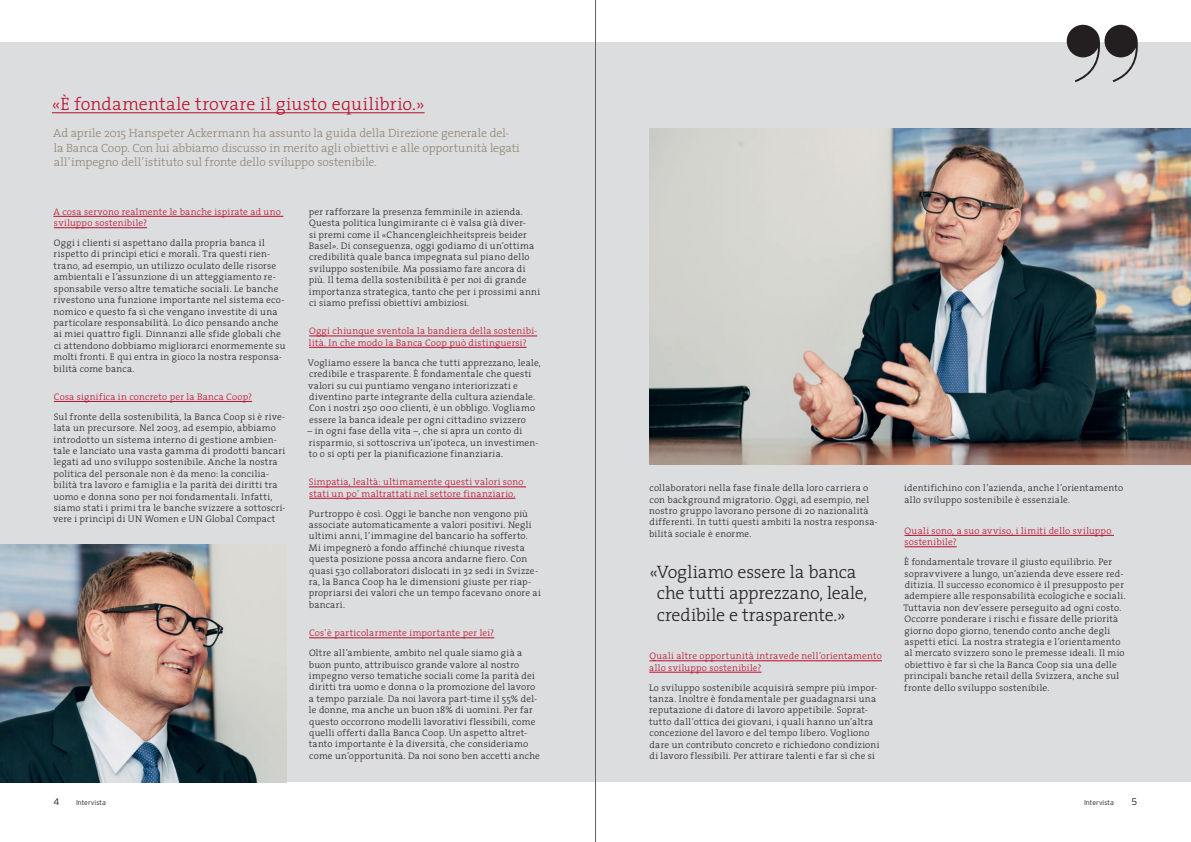
<style>
.page{position:relative;width:1191px;height:842px;background:#fff}
.page>*{position:absolute;margin:0;border:0;box-sizing:border-box;transform-origin:0 0}
.t1{font:300 18px/21.6px "The Serif";letter-spacing:-.01em;color:#231f20}
.t2{font:300 18px "The Serif";letter-spacing:.01em;color:#ba0d2b}
.t3{font:300 12px/14.4px "The Serif";letter-spacing:-.005em;color:#908574}
.t4{font:300 9.5px/11.4px "The Serif";letter-spacing:.025em;color:#231f20}
.t5{font:300 9.5px/11.4px "The Serif";letter-spacing:.025em;color:#ba0d2b}
.t6{font:300 9.5px "Interstate";color:#231f20}
.t7{font:300 7px "Interstate";color:#231f20}
</style>
<div class="page">
<div style="left:0;top:43px;width:1191px;height:739px;background:#dcdddf"></div>
<img style="left:649px;top:128px;width:542px;height:337px">
<img style="left:0;top:544px;width:286px;height:238px">
<svg style="left:1066px;top:25px;width:73px;height:57px"></svg>
<hr style="left:53px;top:216px;width:230px;height:1px;background:#ba0d2b">
<hr style="left:54px;top:228px;width:93px;height:1px;background:#ba0d2b">
<hr style="left:54px;top:401px;width:198px;height:1px;background:#ba0d2b">
<hr style="left:649px;top:661px;width:233px;height:1px;background:#ba0d2b">
<hr style="left:649px;top:672px;width:112px;height:1px;background:#ba0d2b">
<hr style="left:52px;top:113px;width:372px;height:1px;background:#ba0d2b">
<hr style="left:309px;top:336px;width:228px;height:1px;background:#ba0d2b">
<hr style="left:309px;top:347px;width:217px;height:1px;background:#ba0d2b">
<hr style="left:309px;top:487px;width:217px;height:1px;background:#ba0d2b">
<hr style="left:309px;top:498px;width:206px;height:1px;background:#ba0d2b">
<hr style="left:309px;top:638px;width:185px;height:1px;background:#ba0d2b">
<hr style="left:904px;top:535px;width:210px;height:1px;background:#ba0d2b">
<hr style="left:904px;top:547px;width:52px;height:1px;background:#ba0d2b">
<hr style="left:595px;top:0;width:1px;height:842px;background:#636366">
<h1 class="t2" style="left:52px;top:89px;width:374px">«È fondamentale trovare il giusto equilibrio.»</h1>
<p class="t3" style="left:53px;top:126px;width:468px">Ad aprile 2015 Hanspeter Ackermann ha assunto la guida della Direzione generale del&shy;la Banca Coop. Con lui abbiamo discusso in merito agli obiettivi e alle opportunità legati all’impegno dell’istituto sul fronte dello sviluppo sostenibile.</p>
<p class="t5" style="left:53px;top:206px;width:229px">A cosa servono realmente le banche ispirate ad uno sviluppo sostenibile?</p>
<p class="t4" style="left:53px;top:237px;width:234px">Oggi i clienti si aspettano dalla propria banca il rispetto di princìpi etici e morali. Tra questi rien&shy;trano, ad esempio, un utilizzo oculato delle risorse ambientali e l’assunzione di un atteggiamento re&shy;sponsabile verso altre tematiche sociali. Le banche rivestono una funzione importante nel sistema eco&shy;nomico e questo fa sì che vengano investite di una particolare responsabilità. Lo dico pensando anche ai miei quattro figli. Dinnanzi alle sfide globali che ci attendono dobbiamo migliorarci enormemente su molti fronti. E qui entra in gioco la nostra responsa&shy;bilità come banca.</p>
<p class="t5" style="left:54px;top:391px;width:200px">Cosa significa in concreto per la Banca Coop?</p>
<p class="t4" style="left:53px;top:411px;width:234px">Sul fronte della sostenibilità, la Banca Coop si è rive&shy;lata un precursore. Nel 2003, ad esempio, abbiamo introdotto un sistema interno di gestione ambien&shy;tale e lanciato una vasta gamma di prodotti bancari legati ad uno sviluppo sostenibile. Anche la nostra politica del personale non è da meno: la concilia&shy;bilità tra lavoro e famiglia e la parità dei diritti tra uomo e donna sono per noi fondamentali. Infatti, siamo stati i primi tra le banche svizzere a sottoscri&shy;vere i princìpi di UN Women e UN Global Compact</p>
<p class="t4" style="left:309px;top:206px;width:233px">per rafforzare la presenza femminile in azienda.<br>Questa politica lungimirante ci è valsa già diver-<br>si premi come il «Chancengleichheitspreis beider Basel». Di conseguenza, oggi godiamo di un’ottima credibilità quale banca impegnata sul piano dello sviluppo sostenibile. Ma possiamo fare ancora di più. Il tema della sostenibilità è per noi di grande importanza strategica, tanto che per i prossimi anni ci siamo prefissi obiettivi ambiziosi.</p>
<p class="t5" style="left:309px;top:325px;width:230px">Oggi chiunque sventola la bandiera della sostenibi&shy;lità. In che modo la Banca Coop può distinguersi?</p>
<p class="t4" style="left:308px;top:356px;width:234px">Vogliamo essere la banca che tutti apprezzano, leale, credibile e trasparente. È fondamentale che questi valori su cui puntiamo vengano interiorizzati e diventino parte integrante della cultura aziendale.<br>Con i nostri 250 000 clienti, è un obbligo. Vogliamo essere la banca ideale per ogni cittadino svizzero</p>
<p class="t4" style="left:307px;top:425px;width:233px">– in ogni fase della vita –, che si apra un conto di risparmio, si sottoscriva un’ipoteca, un investimen&shy;to o si opti per la pianificazione finanziaria.</p>
<p class="t5" style="left:309px;top:476px;width:216px">Simpatia, lealtà: ultimamente questi valori sono stati un po’ maltrattati nel settore finanziario.</p>
<p class="t4" style="left:309px;top:507px;width:234px">Purtroppo è così. Oggi le banche non vengono più associate automaticamente a valori positivi. Negli ultimi anni, l’immagine del bancario ha sofferto.<br>Mi impegnerò a fondo affinché chiunque rivesta questa posizione possa ancora andarne fiero. Con quasi 530 collaboratori dislocati in 32 sedi in Svizze&shy;ra, la Banca Coop ha le dimensioni giuste per riap&shy;propriarsi dei valori che un tempo facevano onore ai bancari.</p>
<p class="t5" style="left:309px;top:627px;width:187px">Cos’è particolarmente importante per lei?</p>
<p class="t4" style="left:309px;top:647px;width:233px">Oltre all’ambiente, ambito nel quale siamo già a buon punto, attribuisco grande valore al nostro impegno verso tematiche sociali come la parità dei diritti tra uomo e donna o la promozione del lavoro a tempo parziale. Da noi lavora part-time il 55% del&shy;le donne, ma anche un buon 18% di uomini. Per far questo occorrono modelli lavorativi flessibili, come quelli offerti dalla Banca Coop. Un aspetto altret&shy;tanto importante è la diversità, che consideriamo come un’opportunità. Da noi sono ben accetti anche</p>
<p class="t4" style="left:649px;top:482px;width:230px">collaboratori nella fase finale della loro carriera o con background migratorio. Oggi, ad esempio, nel nostro gruppo lavorano persone di 20 nazionalità differenti. In tutti questi ambiti la nostra responsa&shy;bilità sociale è enorme.</p>
<h1 class="t1" style="left:657px;top:560px;width:212px;text-indent:-8px">«Vogliamo essere la banca che tutti apprezzano, leale, credibile e trasparente.»</h1>
<p class="t5" style="left:649px;top:650px;width:234px">Quali altre opportunità intravede nell’orientamento allo sviluppo sostenibile?</p>
<p class="t4" style="left:649px;top:681px;width:232px">Lo sviluppo sostenibile acquisirà sempre più impor&shy;tanza. Inoltre è fondamentale per guadagnarsi una reputazione di datore di lavoro appetibile. Soprat&shy;tutto dall’ottica dei giovani, i quali hanno un’altra concezione del lavoro e del tempo libero. Vogliono dare un contributo concreto e richiedono condizioni di lavoro flessibili. Per attirare talenti e far sì che si</p>
<p class="t4" style="left:904px;top:482px;width:220px">identifichino con l’azienda, anche l’orientamento allo sviluppo sostenibile è essenziale.</p>
<p class="t5" style="left:904px;top:525px;width:208px">Quali sono, a suo avviso, i limiti dello sviluppo sostenibile?</p>
<p class="t4" style="left:903px;top:556px;width:224px">È fondamentale trovare il giusto equilibrio. Per sopravvivere a lungo, un’azienda deve essere red&shy;ditizia. Il successo economico è il presupposto per adempiere alle responsabilità ecologiche e sociali.<br>Tuttavia non dev’essere perseguito ad ogni costo.<br>Occorre ponderare i rischi e fissare delle priorità giorno dopo giorno, tenendo conto anche degli aspetti etici. La nostra strategia e l’orientamento al mercato svizzero sono le premesse ideali. Il mio obiettivo è far sì che la Banca Coop sia una delle principali banche retail della Svizzera, anche sul fronte dello sviluppo sostenibile.</p>
<p class="t6" style="left:53px;top:796px;width:7px">4</p>
<p class="t7" style="left:76px;top:799px;width:31px">Intervista</p>
<p class="t7" style="left:1084px;top:799px;width:31px">Intervista</p>
<p class="t6" style="left:1131px;top:796px;width:7px">5</p>
</div>
